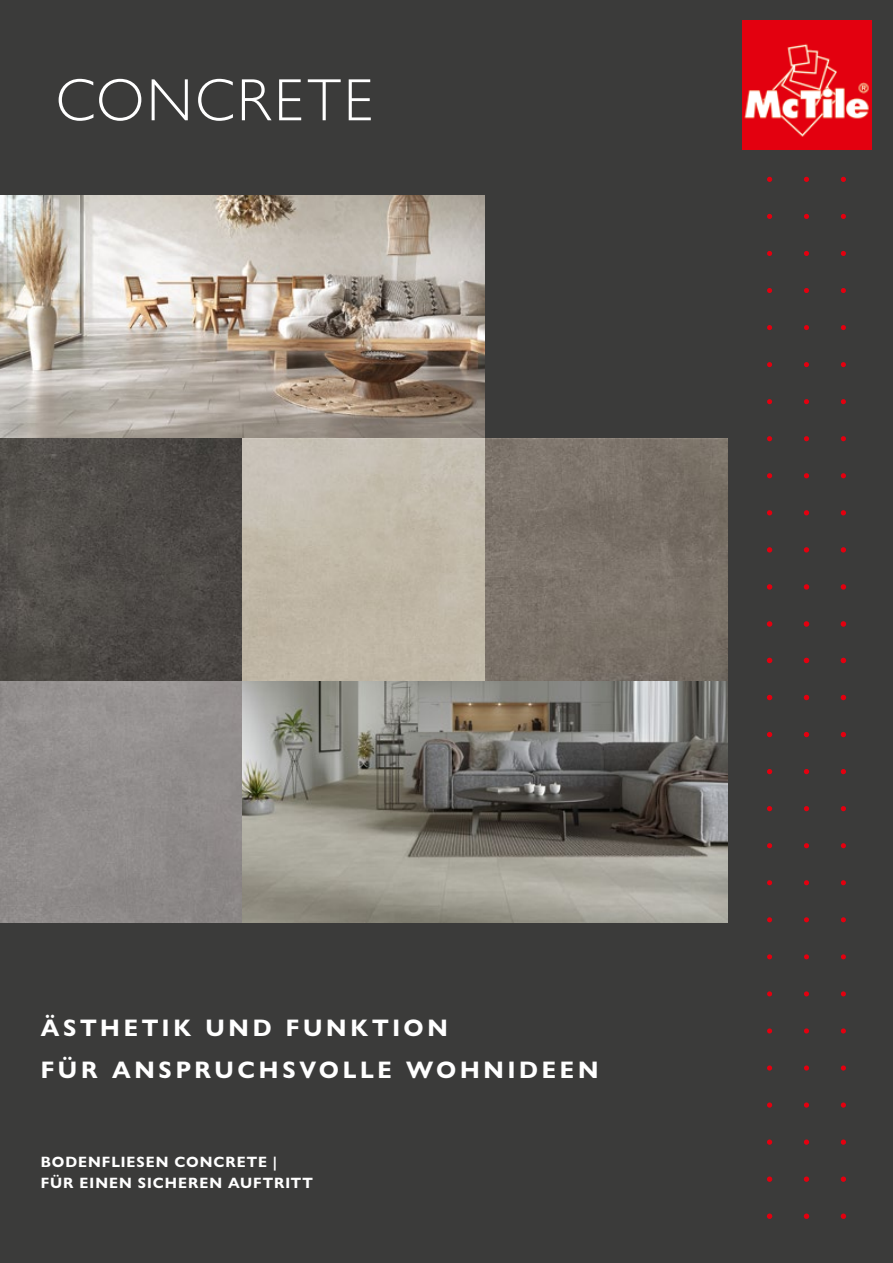
<style>
.page{position:relative;width:893px;height:1263px;background:#3b3b3a}
.page>*{position:absolute;margin:0;border:0;box-sizing:border-box;transform-origin:0 0}
.t1{font:300 60px "Gill Sans Nova";letter-spacing:.045em;color:#fff}
.t2{font:700 24px/42px "Gill Sans Nova";letter-spacing:.155em;color:#fff}
.t3{font:700 15px/21px "Gill Sans Nova";letter-spacing:.065em;color:#fff}
</style>
<div class="page">
<svg style="left:841px;top:176px;width:5px;height:6px"></svg>
<svg style="left:841px;top:213px;width:5px;height:6px"></svg>
<svg style="left:841px;top:251px;width:5px;height:5px"></svg>
<svg style="left:840px;top:288px;width:6px;height:5px"></svg>
<svg style="left:841px;top:325px;width:5px;height:5px"></svg>
<svg style="left:841px;top:362px;width:5px;height:5px"></svg>
<svg style="left:840px;top:399px;width:6px;height:5px"></svg>
<svg style="left:840px;top:436px;width:6px;height:5px"></svg>
<svg style="left:841px;top:473px;width:5px;height:5px"></svg>
<svg style="left:840px;top:510px;width:6px;height:5px"></svg>
<svg style="left:841px;top:547px;width:5px;height:5px"></svg>
<svg style="left:841px;top:584px;width:5px;height:6px"></svg>
<svg style="left:841px;top:621px;width:5px;height:6px"></svg>
<svg style="left:804px;top:176px;width:5px;height:6px"></svg>
<svg style="left:804px;top:214px;width:5px;height:5px"></svg>
<svg style="left:804px;top:251px;width:5px;height:5px"></svg>
<svg style="left:804px;top:288px;width:5px;height:5px"></svg>
<svg style="left:804px;top:325px;width:5px;height:5px"></svg>
<svg style="left:804px;top:362px;width:5px;height:5px"></svg>
<svg style="left:804px;top:399px;width:5px;height:5px"></svg>
<svg style="left:804px;top:436px;width:5px;height:5px"></svg>
<svg style="left:804px;top:473px;width:5px;height:5px"></svg>
<svg style="left:804px;top:510px;width:5px;height:5px"></svg>
<svg style="left:804px;top:547px;width:5px;height:5px"></svg>
<svg style="left:804px;top:584px;width:5px;height:6px"></svg>
<svg style="left:804px;top:621px;width:5px;height:6px"></svg>
<svg style="left:767px;top:177px;width:5px;height:5px"></svg>
<svg style="left:767px;top:214px;width:5px;height:5px"></svg>
<svg style="left:767px;top:251px;width:5px;height:5px"></svg>
<svg style="left:767px;top:288px;width:5px;height:5px"></svg>
<svg style="left:767px;top:325px;width:5px;height:5px"></svg>
<svg style="left:767px;top:362px;width:5px;height:5px"></svg>
<svg style="left:767px;top:399px;width:5px;height:5px"></svg>
<svg style="left:767px;top:436px;width:5px;height:5px"></svg>
<svg style="left:767px;top:473px;width:5px;height:5px"></svg>
<svg style="left:767px;top:510px;width:5px;height:5px"></svg>
<svg style="left:767px;top:547px;width:5px;height:5px"></svg>
<svg style="left:767px;top:584px;width:5px;height:6px"></svg>
<svg style="left:767px;top:621px;width:5px;height:6px"></svg>
<svg style="left:841px;top:658px;width:5px;height:5px"></svg>
<svg style="left:841px;top:695px;width:5px;height:5px"></svg>
<svg style="left:841px;top:732px;width:5px;height:5px"></svg>
<svg style="left:840px;top:769px;width:6px;height:5px"></svg>
<svg style="left:840px;top:806px;width:6px;height:5px"></svg>
<svg style="left:840px;top:843px;width:6px;height:5px"></svg>
<svg style="left:840px;top:880px;width:6px;height:5px"></svg>
<svg style="left:841px;top:917px;width:5px;height:5px"></svg>
<svg style="left:841px;top:954px;width:5px;height:5px"></svg>
<svg style="left:841px;top:991px;width:5px;height:5px"></svg>
<svg style="left:841px;top:1028px;width:5px;height:5px"></svg>
<svg style="left:841px;top:1065px;width:5px;height:5px"></svg>
<svg style="left:841px;top:1102px;width:5px;height:6px"></svg>
<svg style="left:841px;top:1139px;width:5px;height:6px"></svg>
<svg style="left:841px;top:1176px;width:5px;height:6px"></svg>
<svg style="left:841px;top:1213px;width:5px;height:6px"></svg>
<svg style="left:804px;top:658px;width:5px;height:5px"></svg>
<svg style="left:804px;top:695px;width:5px;height:5px"></svg>
<svg style="left:804px;top:732px;width:5px;height:5px"></svg>
<svg style="left:804px;top:769px;width:5px;height:5px"></svg>
<svg style="left:804px;top:806px;width:5px;height:5px"></svg>
<svg style="left:804px;top:843px;width:5px;height:5px"></svg>
<svg style="left:804px;top:880px;width:5px;height:5px"></svg>
<svg style="left:804px;top:917px;width:5px;height:5px"></svg>
<svg style="left:804px;top:954px;width:5px;height:5px"></svg>
<svg style="left:804px;top:991px;width:5px;height:5px"></svg>
<svg style="left:804px;top:1028px;width:5px;height:5px"></svg>
<svg style="left:804px;top:1065px;width:5px;height:5px"></svg>
<svg style="left:804px;top:1102px;width:5px;height:6px"></svg>
<svg style="left:804px;top:1139px;width:5px;height:6px"></svg>
<svg style="left:804px;top:1176px;width:5px;height:6px"></svg>
<svg style="left:804px;top:1213px;width:5px;height:6px"></svg>
<svg style="left:767px;top:658px;width:5px;height:5px"></svg>
<svg style="left:767px;top:695px;width:5px;height:5px"></svg>
<svg style="left:767px;top:732px;width:5px;height:5px"></svg>
<svg style="left:767px;top:769px;width:5px;height:5px"></svg>
<svg style="left:767px;top:806px;width:5px;height:5px"></svg>
<svg style="left:767px;top:843px;width:5px;height:5px"></svg>
<svg style="left:767px;top:880px;width:5px;height:5px"></svg>
<svg style="left:767px;top:917px;width:5px;height:5px"></svg>
<svg style="left:767px;top:954px;width:5px;height:5px"></svg>
<svg style="left:767px;top:991px;width:5px;height:5px"></svg>
<svg style="left:767px;top:1028px;width:5px;height:5px"></svg>
<svg style="left:767px;top:1065px;width:5px;height:5px"></svg>
<svg style="left:767px;top:1102px;width:5px;height:6px"></svg>
<svg style="left:767px;top:1139px;width:5px;height:6px"></svg>
<svg style="left:767px;top:1176px;width:5px;height:6px"></svg>
<svg style="left:767px;top:1213px;width:5px;height:6px"></svg>
<img style="left:743px;top:21px;width:128px;height:128px">
<img style="left:0;top:196px;width:485px;height:242px">
<img style="left:0;top:438px;width:727px;height:485px">
<h1 class="t1" style="left:56px;top:63px;width:319px">CONCRETE</h1>
<h2 class="t2" style="left:41px;top:1007px;width:559px">ÄSTHETIK UND FUNKTION<br>FÜR ANSPRUCHSVOLLE WOHNIDEEN</h2>
<p class="t3" style="left:41px;top:1151px;width:274px">BODENFLIESEN CONCRETE |<br>FÜR EINEN SICHEREN AUFTRITT</p>
</div>
